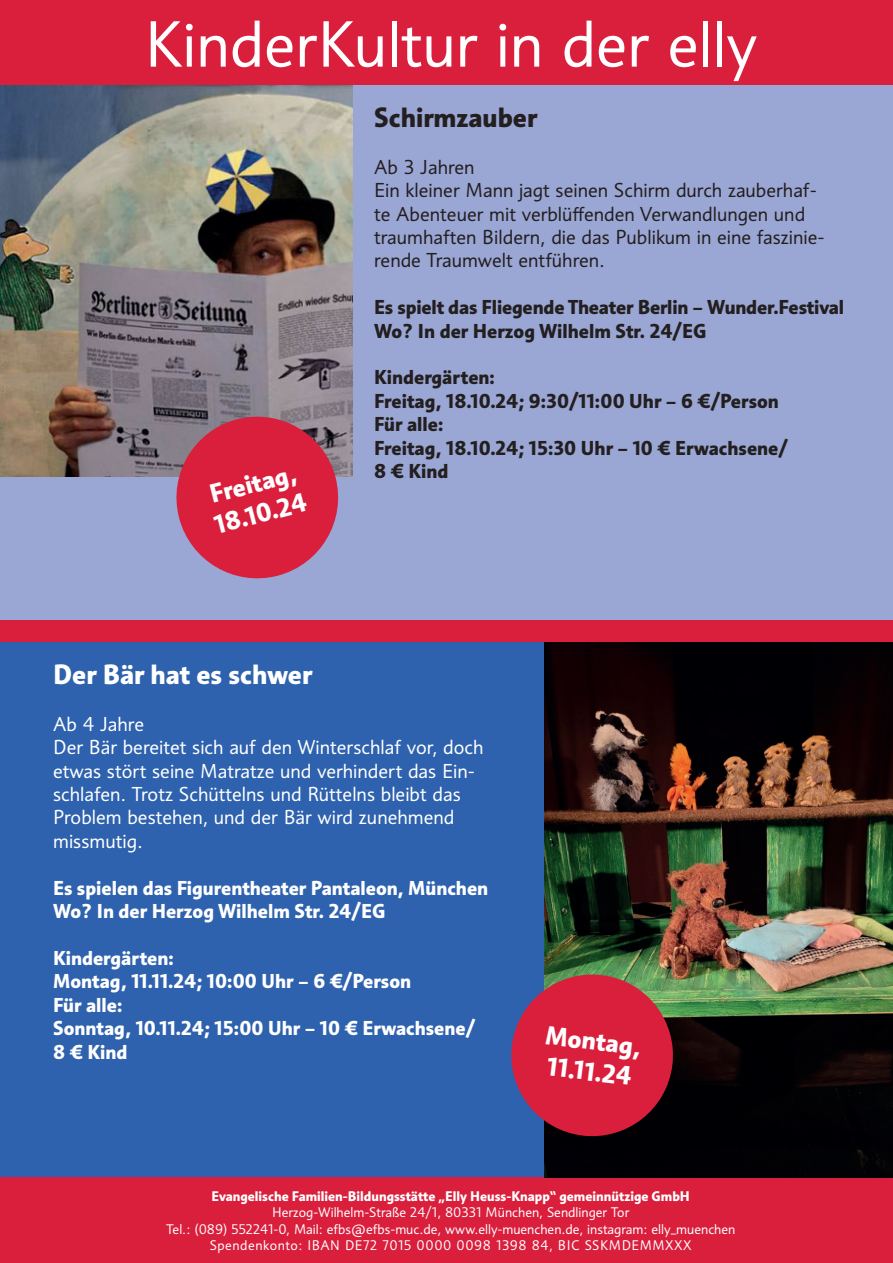
<style>
.page{position:relative;width:893px;height:1263px;background:#fff}
.page>*{position:absolute;margin:0;border:0;box-sizing:border-box;transform-origin:0 0}
.t1{font:63px "Informa Pro";color:#fff}
.t2{font:700 27px "Informa Pro";color:#fff}
.t3{font:700 27px "Informa Pro";color:#231f20}
.t4{font:700 25.5px/30.6px "Informa Pro";color:#fff}
.t5{font:19.5px/23.4px "Informa Pro";color:#fff}
.t6{font:700 19.5px/23.4px "Informa Pro";color:#231f20}
.t7{font:700 19.5px/23.4px "Informa Pro";color:#fff}
.t8{font:19.5px/23.4px "Informa Pro";color:#231f20}
.t9{font:13.5px/16.5px "Informa Pro";color:#fff;text-align:center}
.t10{font:700 13.5px "Informa Pro";color:#fff}
</style>
<div class="page">
<div style="left:0;top:631px;width:893px;height:547px;background:#2e62ae"></div>
<div style="left:0;top:0;width:893px;height:85px;background:#da1f3d"></div>
<div style="left:0;top:1178px;width:893px;height:85px;background:#da1f3d"></div>
<div style="left:0;top:85px;width:893px;height:546px;background:#9aa6d3"></div>
<div style="left:0;top:621px;width:893px;height:21px;background:#da1f3d"></div>
<img style="left:544px;top:642px;width:349px;height:536px">
<img style="left:0;top:85px;width:353px;height:391px">
<svg style="left:168px;top:408px;width:179px;height:171px"></svg>
<svg style="left:511px;top:970px;width:167px;height:171px;background:#a92c44"></svg>
<h1 class="t1" style="left:144px;top:6px;width:614px">KinderKultur in der elly</h1>
<h3 class="t4" style="left:203px;top:481px;width:96px;rotate:-15deg">Freitag,<br>18.10.24</h3>
<h2 class="t3" style="left:374px;top:101px;width:165px">Schirmzauber</h2>
<h3 class="t8" style="left:374px;top:155px;width:452px">Ab 3 Jahren<br>Ein kleiner Mann jagt seinen Schirm durch zauberhaf&shy;te Abenteuer mit verblüffenden Verwandlungen und traumhaften Bildern, die das Publikum in eine faszinie&shy;rende Traumwelt entführen.</h3>
<h3 class="t6" style="left:374px;top:296px;width:471px">Es spielt das Fliegende Theater Berlin – Wunder.Festival<br>Wo? In der Herzog Wilhelm Str. 24/EG</h3>
<h3 class="t6" style="left:374px;top:366px;width:415px">Kindergärten:<br>Freitag, 18.10.24; 9:30/11:00 Uhr – 6 €/Person<br>Für alle:<br>Freitag, 18.10.24; 15:30 Uhr – 10 € Erwachsene/<br>8 € Kind</h3>
<h2 class="t2" style="left:53px;top:658px;width:261px">Der Bär hat es schwer</h2>
<h3 class="t5" style="left:53px;top:712px;width:432px">Ab 4 Jahre<br>Der Bär bereitet sich auf den Winterschlaf vor, doch etwas stört seine Matratze und verhindert das Ein&shy;schlafen. Trotz Schüttelns und Rüttelns bleibt das Problem bestehen, und der Bär wird zunehmend missmutig.</h3>
<h3 class="t7" style="left:53px;top:876px;width:437px">Es spielen das Figurentheater Pantaleon, München<br>Wo? In der Herzog Wilhelm Str. 24/EG</h3>
<h3 class="t7" style="left:53px;top:946px;width:423px">Kindergärten:<br>Montag, 11.11.24; 10:00 Uhr – 6 €/Person<br>Für alle:<br>Sonntag, 10.11.24; 15:00 Uhr – 10 € Erwachsene/<br>8 € Kind</h3>
<h3 class="t4" style="left:547px;top:1020px;width:98px;rotate:7deg">Montag,<br>11.11.24</h3>
<p class="t10" style="left:212px;top:1188px;width:480px">Evangelische Familien-Bildungsstätte „Elly Heuss-Knapp“ gemeinnützige GmbH</p>
<p class="t9" style="left:166px;top:1204px;width:571px">Herzog-Wilhelm-Straße 24/1, 80331 München, Sendlinger Tor<br>Tel.: (089) 552241-0, Mail: efbs@efbs-muc.de, www.elly-muenchen.de, instagram: elly_muenchen<br>Spendenkonto: IBAN DE72 7015 0000 0098 1398 84, BIC SSKMDEMMXXX</p>
</div>
